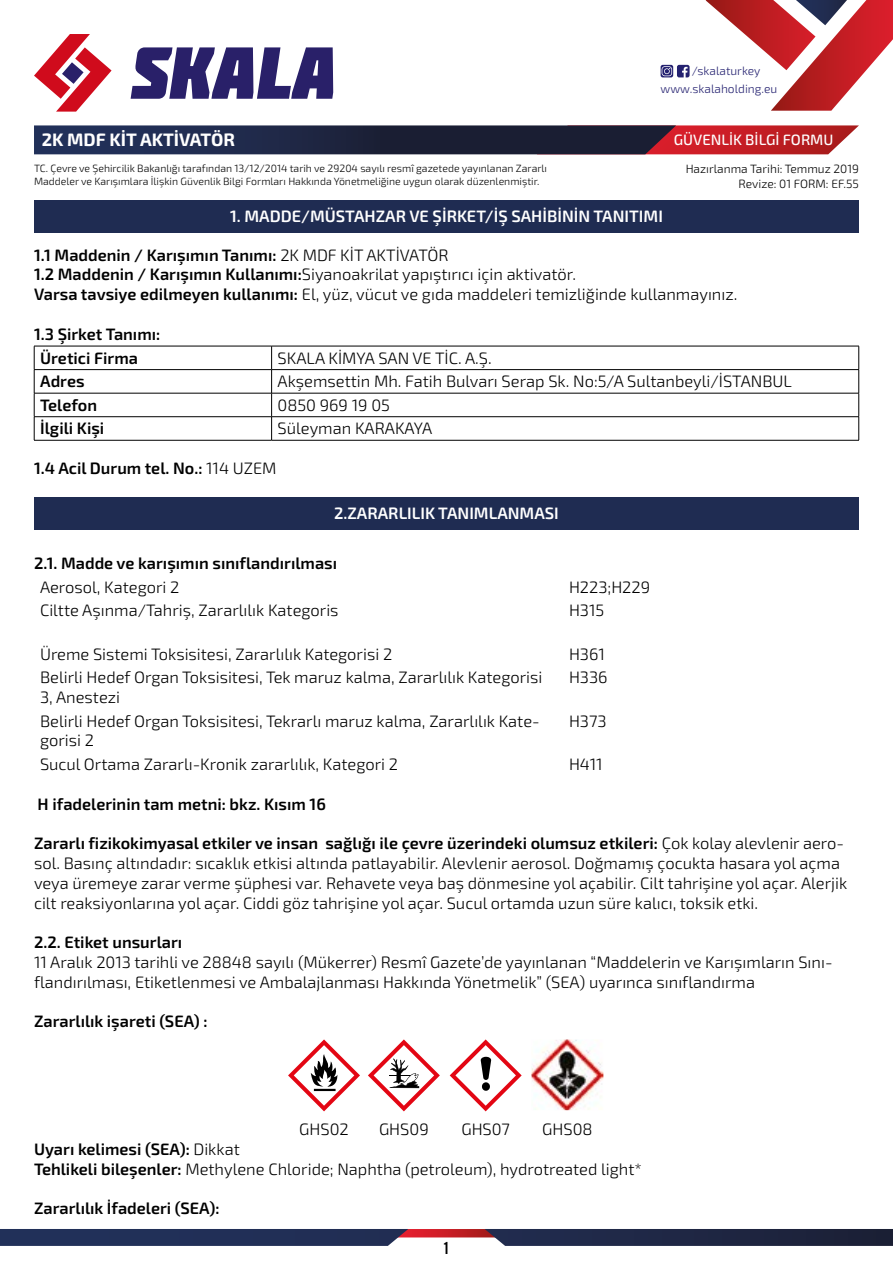
<style>
.page{position:relative;width:893px;height:1263px;background:#fff}
.page>*{position:absolute;margin:0;border:0;box-sizing:border-box;transform-origin:0 0}
.t1{font:700 18px "Exo 2";color:#fff}
.t2{font:300 16.5px/19.8px "Exo 2";color:#000}
.t3{font:600 16.5px/23.7px "Exo 2";color:#000}
.t4{font:600 16.5px "Exo 2";color:#fff}
.t5{font:condensed 16.5px "Trade Gothic Bold Twenty";color:#000}
.t6{font:500 15px "Exo 2";color:#fff}
.t7{font:300 12px/14.4px "Exo 2";color:#000;text-align:right}
.t8{font:300 12px/17.4px "Exo 2";color:#242170}
.t9{font:300 10.5px/12.6px "Exo 2";color:#000}
.s1{font-weight:600}
.s2{font-weight:300}
</style>
<div class="page">
<svg style="left:0;top:1229px;width:893px;height:17px;background:#353756"></svg>
<svg style="left:34px;top:34px;width:78px;height:78px"></svg>
<svg style="left:131px;top:47px;width:202px;height:52px"></svg>
<svg style="left:706px;top:0;width:187px;height:111px"></svg>
<svg style="left:661px;top:65px;width:29px;height:12px"></svg>
<svg style="left:34px;top:125px;width:825px;height:29px;background:#482940"></svg>
<div style="left:34px;top:200px;width:825px;height:32px;background:#1f2c52"></div>
<hr style="left:34px;top:346px;width:238px;height:1px;background:#000">
<hr style="left:272px;top:346px;width:587px;height:1px;background:#000">
<hr style="left:34px;top:369px;width:238px;height:1px;background:#000">
<hr style="left:272px;top:369px;width:587px;height:1px;background:#000">
<hr style="left:34px;top:393px;width:238px;height:1px;background:#000">
<hr style="left:272px;top:393px;width:587px;height:1px;background:#000">
<hr style="left:34px;top:416px;width:238px;height:1px;background:#000">
<svg style="left:34px;top:346px;width:1px;height:94px"></svg>
<hr style="left:272px;top:416px;width:587px;height:1px;background:#000">
<svg style="left:271px;top:346px;width:1px;height:94px"></svg>
<svg style="left:858px;top:346px;width:1px;height:94px"></svg>
<hr style="left:34px;top:440px;width:238px;height:1px;background:#000">
<hr style="left:272px;top:440px;width:587px;height:1px;background:#000">
<div style="left:34px;top:497px;width:825px;height:33px;background:#1f2c52"></div>
<svg style="left:288px;top:1039px;width:72px;height:72px"></svg>
<svg style="left:368px;top:1039px;width:72px;height:72px"></svg>
<svg style="left:450px;top:1039px;width:72px;height:72px"></svg>
<img style="left:531px;top:1039px;width:72px;height:71px">
<p class="t8" style="left:661px;top:63px;width:118px;text-indent:31px">/skalaturkey www.skalaholding.eu</p>
<p class="t1" style="left:42px;top:129px;width:195px">2K MDF KİT AKTİVATÖR</p>
<p class="t6" style="left:674px;top:131px;width:161px">GÜVENLİK BİLGİ FORMU</p>
<p class="t9" style="left:34px;top:163px;width:515px">TC. Çevre ve Şehircilik Bakanlığı tarafından 13/12/2014 tarih ve 29204 sayılı resmî gazetede yayınlanan Zararlı<br>Maddeler ve Karışımlara İlişkin Güvenlik Bilgi Formları Hakkında Yönetmeliğine uygun olarak düzenlenmiştir.</p>
<p class="t7" style="left:686px;top:162px;width:175px">Hazırlanma Tarihi: Temmuz 2019<br>Revize: 01 FORM: EF.55</p>
<p class="t4" style="left:230px;top:206px;width:434px">1. MADDE/MÜSTAHZAR VE ŞİRKET/İŞ SAHİBİNİN TANITIMI</p>
<p class="t2" style="left:34px;top:245px;width:705px"><span class="s1">1.1 Maddenin / Karışımın Tanımı:</span> 2K MDF KİT AKTİVATÖR<br><span class="s1">1.2 Maddenin / Karışımın Kullanımı:</span>Siyanoakrilat yapıştırıcı için aktivatör.<br><span class="s1">Varsa tavsiye edilmeyen kullanımı:</span> El, yüz, vücut ve gıda maddeleri temizliğinde kullanmayınız.</p>
<p class="t3" style="left:40px;top:323px;width:122px;text-indent:-6px">1.3 Şirket Tanımı:<br>Üretici Firma</p>
<p class="t2" style="left:278px;top:348px;width:216px">SKALA KİMYA SAN VE TİC. A.Ş.</p>
<p class="t3" style="left:40px;top:370px;width:46px">Adres</p>
<p class="t2" style="left:278px;top:372px;width:516px">Akşemsettin Mh. Fatih Bulvarı Serap Sk. No:5/A Sultanbeyli/İSTANBUL</p>
<p class="t3" style="left:40px;top:393px;width:58px">Telefon</p>
<p class="t2" style="left:278px;top:395px;width:114px">0850 969 19 05</p>
<p class="t3" style="left:40px;top:417px;width:66px">İlgili Kişi</p>
<p class="t2" style="left:278px;top:419px;width:156px">Süleyman KARAKAYA</p>
<p class="t3" style="left:34px;top:457px;width:244px">1.4 Acil Durum tel. No.: <span class="s2">114 UZEM</span></p>
<p class="t4" style="left:334px;top:504px;width:226px">2.ZARARLILIK TANIMLANMASI</p>
<p class="t3" style="left:34px;top:552px;width:305px">2.1. Madde ve karışımın sınıflandırılması</p>
<p class="t2" style="left:40px;top:577px;width:141px">Aerosol, Kategori 2</p>
<p class="t2" style="left:569px;top:577px;width:83px">H223;H229</p>
<p class="t2" style="left:40px;top:601px;width:300px">Ciltte Aşınma/Tahriş, Zararlılık Kategoris</p>
<p class="t2" style="left:569px;top:601px;width:37px">H315</p>
<p class="t2" style="left:40px;top:644px;width:354px">Üreme Sistemi Toksisitesi, Zararlılık Kategorisi 2</p>
<p class="t2" style="left:569px;top:644px;width:37px">H361</p>
<p class="t2" style="left:40px;top:668px;width:504px">Belirli Hedef Organ Toksisitesi, Tek maruz kalma, Zararlılık Kategorisi<br>3, Anestezi</p>
<p class="t2" style="left:569px;top:668px;width:40px">H336</p>
<p class="t2" style="left:40px;top:711px;width:501px">Belirli Hedef Organ Toksisitesi, Tekrarlı maruz kalma, Zararlılık Kate&shy;gorisi 2</p>
<p class="t2" style="left:569px;top:711px;width:39px">H373</p>
<p class="t2" style="left:40px;top:755px;width:360px">Sucul Ortama Zararlı-Kronik zararlılık, Kategori 2</p>
<p class="t2" style="left:569px;top:755px;width:35px">H411</p>
<p class="t3" style="left:38px;top:792px;width:290px">H ifadelerinin tam metni: bkz. Kısım 16</p>
<p class="t2" style="left:34px;top:834px;width:815px"><span class="s1">Zararlı fizikokimyasal etkiler ve insan sağlığı ile çevre üzerindeki olumsuz etkileri:</span> Çok kolay alevlenir aero&shy;sol. Basınç altındadır: sıcaklık etkisi altında patlayabilir. Alevlenir aerosol. Doğmamış çocukta hasara yol açma veya üremeye zarar verme şüphesi var. Rehavete veya baş dönmesine yol açabilir. Cilt tahrişine yol açar. Alerjik cilt reaksiyonlarına yol açar. Ciddi göz tahrişine yol açar. Sucul ortamda uzun süre kalıcı, toksik etki.</p>
<p class="t3" style="left:34px;top:931px;width:150px">2.2. Etiket unsurları</p>
<p class="t2" style="left:34px;top:953px;width:800px">11 Aralık 2013 tarihli ve 28848 sayılı (Mükerrer) Resmî Gazete’de yayınlanan “Maddelerin ve Karışımların Sını&shy;flandırılması, Etiketlenmesi ve Ambalajlanması Hakkında Yönetmelik” (SEA) uyarınca sınıflandırma</p>
<p class="t3" style="left:34px;top:1010px;width:175px">Zararlılık işareti (SEA) :</p>
<p class="t2" style="left:299px;top:1119px;width:51px">GHS02</p>
<p class="t2" style="left:379px;top:1119px;width:51px">GHS09</p>
<p class="t2" style="left:461px;top:1119px;width:50px">GHS07</p>
<p class="t2" style="left:542px;top:1119px;width:52px">GHS08</p>
<p class="t2" style="left:34px;top:1139px;width:609px"><span class="s1">Uyarı kelimesi (SEA):</span> Dikkat<br><span class="s1">Tehlikeli bileşenler:</span> Methylene Chloride; Naphtha (petroleum), hydrotreated light*</p>
<p class="t3" style="left:34px;top:1197px;width:187px">Zararlılık İfadeleri (SEA):</p>
<p class="t5" style="left:443px;top:1238px;width:9px">1</p>
</div>
